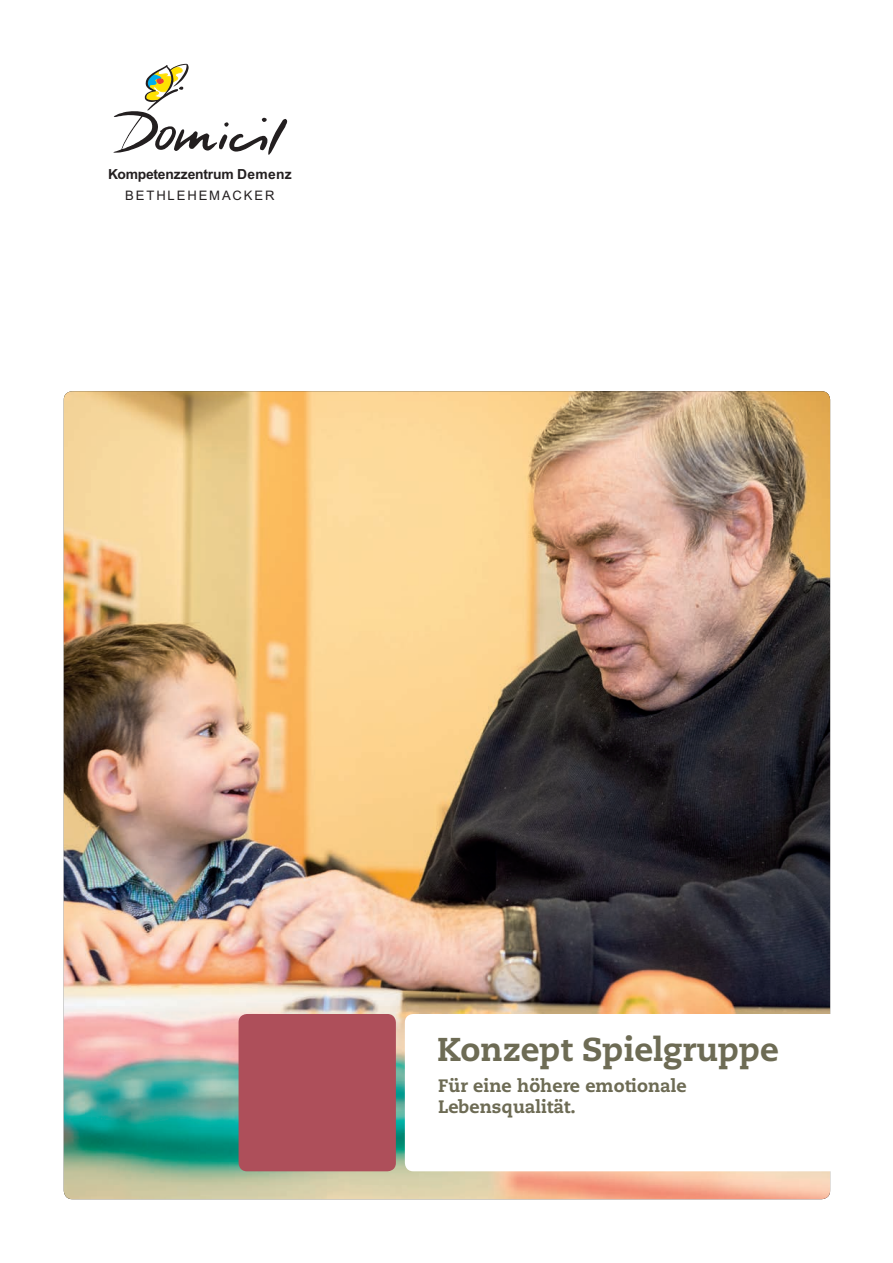
<style>
.page{position:relative;width:893px;height:1263px;background:#fff}
.page>*{position:absolute;margin:0;border:0;box-sizing:border-box;transform-origin:0 0}
.t1{font:800 33px "Caecilia LT Std";letter-spacing:-.005em;color:#6d6b54}
.t2{font:800 18px/21.6px "Caecilia LT Std";color:#6d6b54}
.t3{font:700 13.95px "Arial";letter-spacing:-.01em;color:#231f20}
.t4{font:13.05px "Arial";letter-spacing:.145em;color:#231f20}
</style>
<div class="page">
<img style="left:64px;top:391px;width:766px;height:808px">
<div style="left:239px;top:1014px;width:157px;height:157px;background:#ae4f5a;border-radius:9px"></div>
<div style="left:405px;top:1014px;width:468px;height:157px;background:#fff;border-radius:9px"></div>
<svg style="left:113px;top:64px;width:175px;height:91px"></svg>
<p class="t3" style="left:108px;top:165px;width:185px">Kompetenzzentrum Demenz</p>
<p class="t4" style="left:125px;top:187px;width:151px">BETHLEHEMACKER</p>
<h1 class="t1" style="left:437px;top:1029px;width:343px">Konzept Spielgruppe</h1>
<p class="t2" style="left:438px;top:1075px;width:250px">Für eine höhere emotionale<br>Lebensqualität.</p>
</div>
